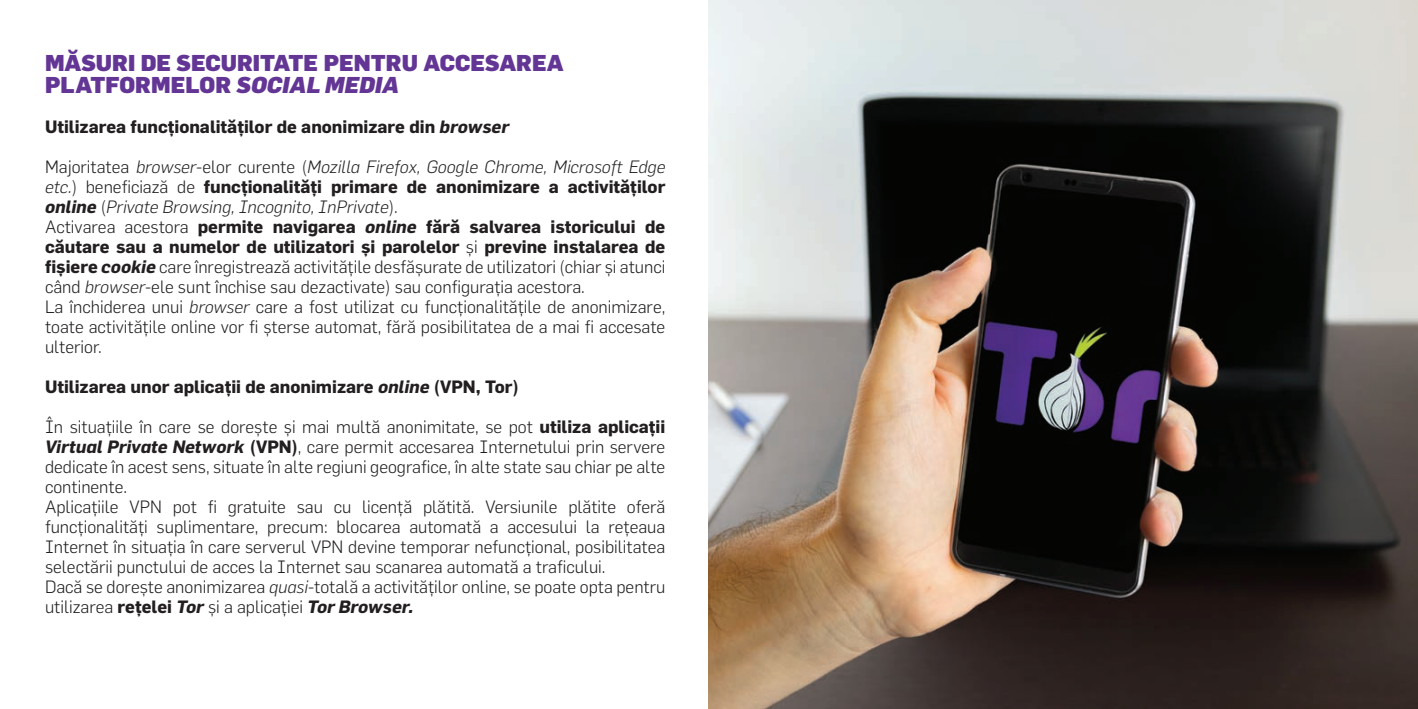
<style>
.page{position:relative;width:1418px;height:709px;background:#fff}
.page>*{position:absolute;margin:0;border:0;box-sizing:border-box;transform-origin:0 0}
.t1{font:900 22.5px/22.5px "Flama";color:#633695}
.t2{font:300 17.5px/20px "Flama";color:#231f20}
.t3{font:700 17.5px "Flama";color:#231f20}
.s1{font-style:italic}
.s2{font-weight:700}
.s3{font-weight:700;font-style:italic}
</style>
<div class="page">
<img style="left:709px;top:0;width:708px;height:709px">
<p class="t1" style="left:45px;top:50px;width:520px">MĂSURI DE SECURITATE PENTRU ACCESAREA<br>PLATFORMELOR <span class="s1">SOCIAL MEDIA</span></p>
<p class="t3" style="left:45px;top:116px;width:465px">Utilizarea funcţionalităţilor de anonimizare din <span class="s1">browser</span></p>
<p class="t2" style="left:45px;top:157px;width:622px">Majoritatea <span class="s1">browser</span>-elor curente (<span class="s1">Mozilla Firefox, Google Chrome, Microsoft Edge etc.</span>) beneficiază de <span class="s2">funcţionalităţi primare de anonimizare a activităţilor </span><span class="s3">online</span> (<span class="s1">Private Browsing, Incognito, InPrivate</span>).<br>Activarea acestora <span class="s2">permite navigarea</span> <span class="s3">online</span> <span class="s2">fără salvarea istoricului de căutare sau a numelor de utilizatori şi parolelor</span> şi <span class="s2">previne instalarea de fişiere</span> <span class="s3">cookie</span> care înregistrează activităţile desfăşurate de utilizatori (chiar şi atunci când <span class="s1">browser</span>-ele sunt închise sau dezactivate) sau configuraţia acestora.<br>La închiderea unui <span class="s1">browser</span> care a fost utilizat cu funcţionalităţile de anonimizare, toate activităţile online vor fi şterse automat, fără posibilitatea de a mai fi accesate ulterior.</p>
<p class="t3" style="left:45px;top:376px;width:475px">Utilizarea unor aplicaţii de anonimizare <span class="s1">online</span> (VPN, Tor)</p>
<p class="t2" style="left:45px;top:417px;width:622px">În situaţiile în care se doreşte şi mai multă anonimitate, se pot <span class="s2">utiliza aplicaţii </span><span class="s3">Virtual Private Network</span> <span class="s2">(VPN)</span>, care permit accesarea Internetului prin servere dedicate în acest sens, situate în alte regiuni geografice, în alte state sau chiar pe alte continente.<br>Aplicaţiile VPN pot fi gratuite sau cu licenţă plătită. Versiunile plătite oferă funcţionalităţi suplimentare, precum: blocarea automată a accesului la reţeaua Internet în situaţia în care serverul VPN devine temporar nefuncţional, posibilitatea selectării punctului de acces la Internet sau scanarea automată a traficului.<br>Dacă se doreşte anonimizarea <span class="s1">quasi</span>-totală a activităţilor online, se poate opta pentru utilizarea <span class="s2">reţelei</span> <span class="s3">Tor</span> şi a aplicaţiei <span class="s3">Tor Browser.</span></p>
</div>
